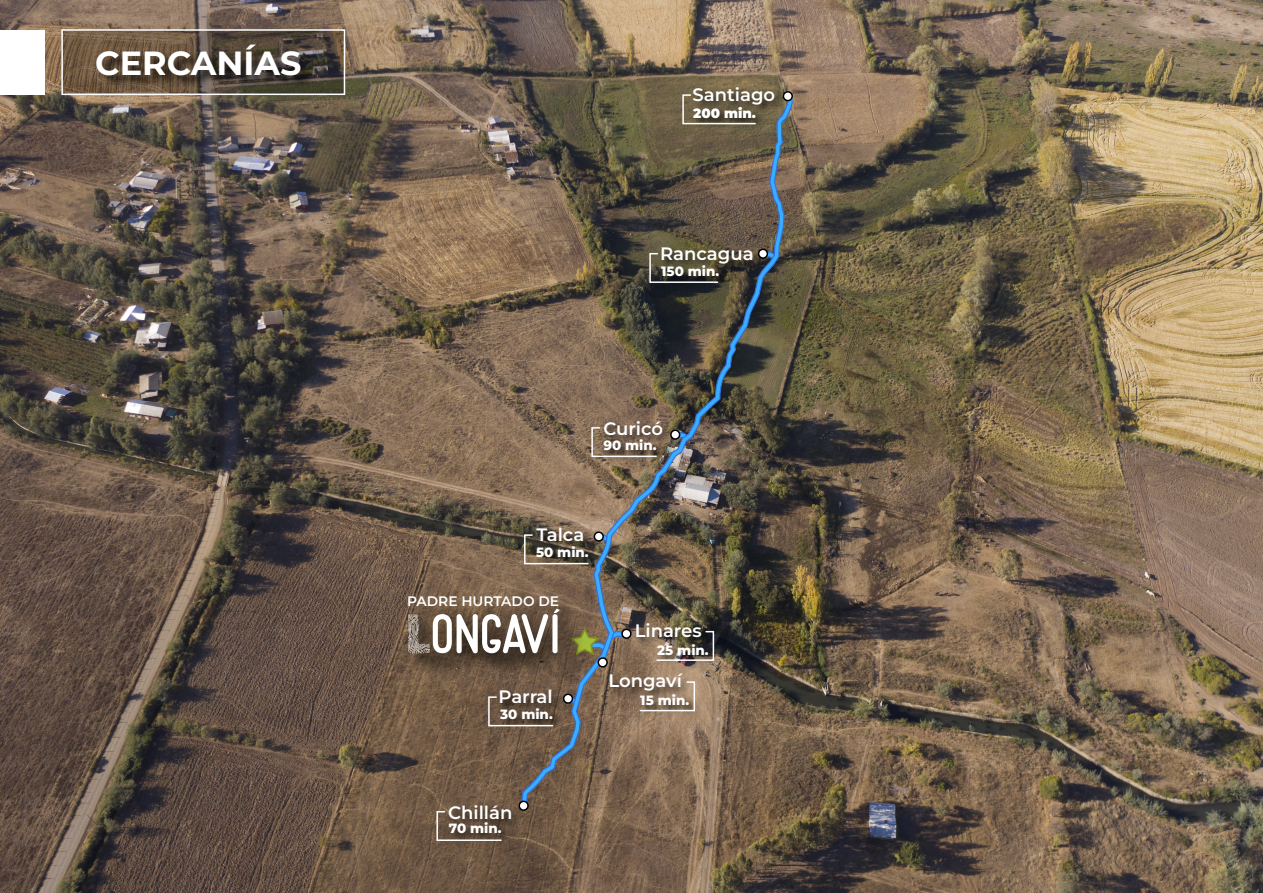
<style>
.page{position:relative;width:1263px;height:893px;background:#fff}
.page>*{position:absolute;margin:0;border:0;box-sizing:border-box;transform-origin:0 0}
.t1{font:700 33.45px "Montserrat";color:#fff}
.t2{font:600 18px "Montserrat";color:#fff}
.t3{font:600 13.8px "Montserrat";color:#fff}
.t4{font:800 13.5px "Montserrat";color:#fff}
.t5{font:900 13.5px "Montserrat";color:#fff}
</style>
<div class="page">
<img style="left:0;top:0;width:1263px;height:893px">
<svg style="left:522px;top:92px;width:271px;height:801px;background:#685b4b"></svg>
<div style="left:783px;top:92px;width:9px;height:9px;background:#fff;border-radius:50%"></div>
<div style="left:783px;top:91px;width:10px;height:10px;border:2px solid #000;border-radius:50%"></div>
<div style="left:671px;top:430px;width:9px;height:9px;background:#fff;border-radius:50%"></div>
<div style="left:670px;top:429px;width:10px;height:11px;border:2px solid #000;border-radius:50%"></div>
<div style="left:594px;top:532px;width:9px;height:9px;background:#fff;border-radius:50%"></div>
<div style="left:594px;top:531px;width:10px;height:11px;border:2px solid #000;border-radius:50%"></div>
<div style="left:598px;top:658px;width:9px;height:9px;background:#fff;border-radius:50%"></div>
<div style="left:597px;top:657px;width:11px;height:10px;border:2px solid #000;border-radius:50%"></div>
<div style="left:564px;top:694px;width:8px;height:9px;background:#fff;border-radius:50%"></div>
<div style="left:563px;top:693px;width:10px;height:11px;border:2px solid #000;border-radius:50%"></div>
<div style="left:518px;top:801px;width:11px;height:10px;border:2px solid #000;border-radius:50%"></div>
<img style="left:687px;top:80px;width:102px;height:39px">
<img style="left:687px;top:101px;width:83px;height:34px">
<img style="left:656px;top:239px;width:112px;height:40px">
<img style="left:598px;top:414px;width:78px;height:39px">
<img style="left:531px;top:521px;width:67px;height:19px">
<img style="left:630px;top:617px;width:86px;height:39px">
<img style="left:442px;top:798px;width:84px;height:39px">
<img style="left:494px;top:687px;width:73px;height:15px">
<img style="left:603px;top:666px;width:95px;height:39px">
<svg style="left:682px;top:94px;width:75px;height:31px;background:#675d49"></svg>
<img style="left:656px;top:260px;width:78px;height:34px">
<svg style="left:649px;top:252px;width:70px;height:32px;background:#524e3f"></svg>
<img style="left:598px;top:434px;width:72px;height:34px">
<svg style="left:591px;top:426px;width:66px;height:32px;background:#7a6757"></svg>
<img style="left:531px;top:540px;width:72px;height:35px">
<svg style="left:523px;top:534px;width:66px;height:31px;background:#5b5244"></svg>
<img style="left:495px;top:702px;width:72px;height:35px">
<svg style="left:487px;top:696px;width:67px;height:31px;background:#665547"></svg>
<img style="left:444px;top:816px;width:72px;height:35px">
<svg style="left:436px;top:810px;width:67px;height:32px;background:#675647"></svg>
<img style="left:651px;top:638px;width:72px;height:34px">
<svg style="left:655px;top:630px;width:60px;height:32px;background:#63594d"></svg>
<img style="left:634px;top:689px;width:70px;height:34px">
<svg style="left:639px;top:681px;width:57px;height:31px;background:#917b67"></svg>
<svg style="left:594px;top:627px;width:39px;height:29px"></svg>
<svg style="left:64px;top:32px;width:278px;height:60px;background:#5f4f3f"></svg>
<div style="left:61px;top:29px;width:284px;height:66px;border:2px solid #fff"></div>
<div style="left:0;top:30px;width:45px;height:64px;background:#fff"></div>
<img style="left:93px;top:41px;width:227px;height:58px">
<img style="left:394px;top:582px;width:200px;height:105px">
<div style="left:552px;top:614px;width:5px;height:39px;background:#fff;border-radius:3px"></div>
<svg style="left:408px;top:614px;width:140px;height:39px"></svg>
<svg style="left:554px;top:609px;width:6px;height:4px"></svg>
<h1 class="t1" style="left:95px;top:41px;width:208px">CERCANÍAS</h1>
<p class="t2" style="left:693px;top:82px;width:84px">Santiago</p>
<p class="t5" style="left:693px;top:104px;width:64px">200 min.</p>
<p class="t2" style="left:660px;top:242px;width:95px">Rancagua</p>
<p class="t4" style="left:661px;top:262px;width:60px">150 min.</p>
<p class="t2" style="left:603px;top:416px;width:61px">Curicó</p>
<p class="t4" style="left:603px;top:437px;width:55px">90 min.</p>
<p class="t2" style="left:536px;top:523px;width:49px">Talca</p>
<p class="t4" style="left:536px;top:543px;width:54px">50 min.</p>
<p class="t3" style="left:407px;top:592px;width:153px">PADRE HURTADO DE</p>
<p class="t2" style="left:499px;top:685px;width:56px">Parral</p>
<p class="t4" style="left:500px;top:705px;width:54px">30 min.</p>
<p class="t2" style="left:635px;top:619px;width:69px">Linares</p>
<p class="t4" style="left:657px;top:641px;width:53px">25 min.</p>
<p class="t4" style="left:640px;top:691px;width:50px">15 min.</p>
<p class="t2" style="left:608px;top:669px;width:75px">Longaví</p>
<p class="t2" style="left:448px;top:800px;width:66px">Chillán</p>
<p class="t4" style="left:449px;top:819px;width:54px">70 min.</p>
</div>
